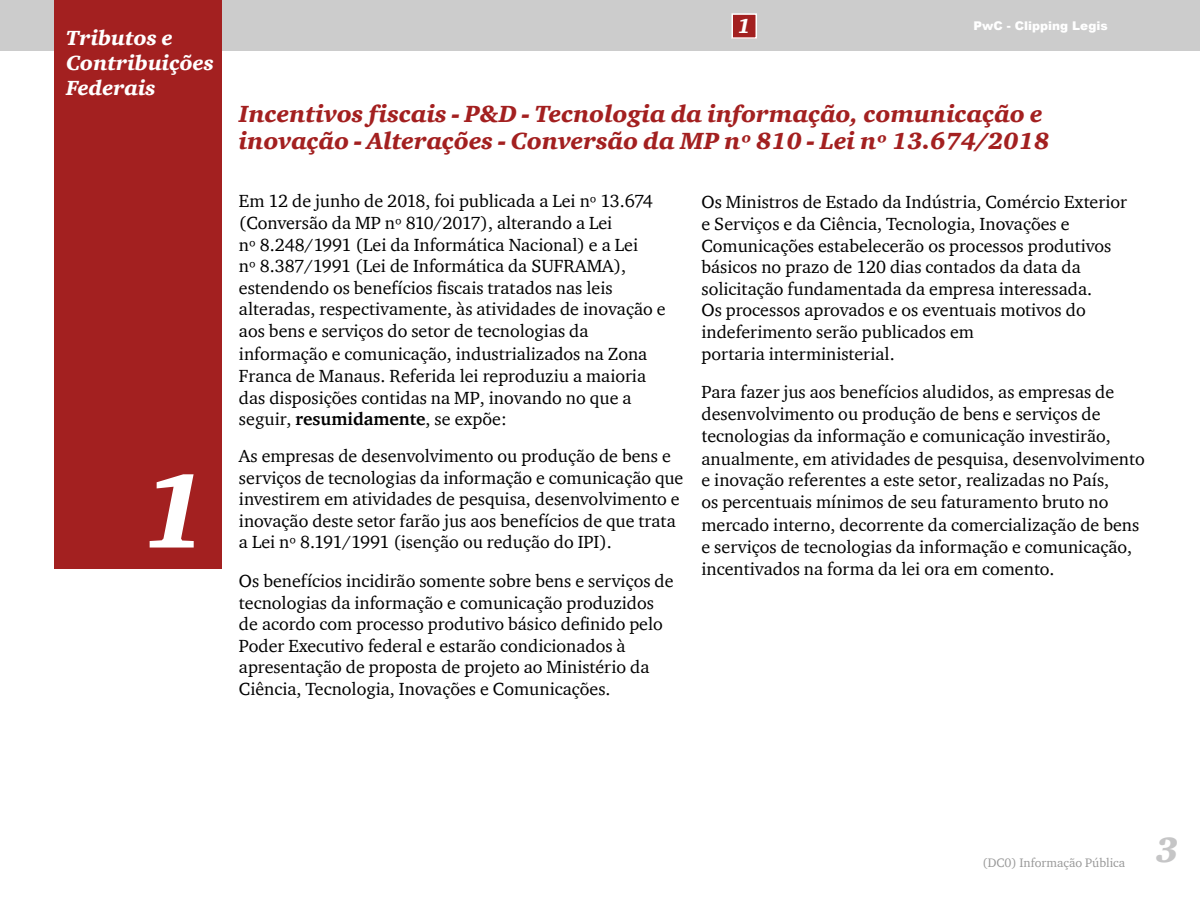
<style>
.page{position:relative;width:1200px;height:900px;background:#fff}
.page>*{position:absolute;margin:0;border:0;box-sizing:border-box;transform-origin:0 0}
.t1{font:italic 900 108px "ITC Charter Com";color:#fff}
.t2{font:italic 900 36px "ITC Charter Com";color:#c5c5c6}
.t3{font:italic 900 24px/27px "ITC Charter Com";color:#a32020}
.t4{font:italic 900 21px/25.2px "ITC Charter Com";color:#fff}
.t5{font:18px/21.6px "ITC Charter Com";color:#000}
.t6{font:12.6px "ITC Charter Com";color:#999}
.t7{font:900 12px "Arial";color:#fff}
.s1{font-family:"Minion Pro";font-size:19.5px}
.s2{font-weight:700}
</style>
<div class="page">
<div style="left:0;top:0;width:1200px;height:51px;background:#ccc"></div>
<div style="left:732px;top:14px;width:24px;height:24px;background:#a32020"></div>
<div style="left:731px;top:13px;width:26px;height:26px;border:2px solid #fff"></div>
<div style="left:54px;top:0;width:167px;height:568px;background:#a32020"></div>
<p class="t4" style="left:66px;top:25px;width:150px">Tributos e<br>Contribuições<br>Federais</p>
<h1 class="t1" style="left:141px;top:444px;width:71px">1</h1>
<p class="t4" style="left:738px;top:13px;width:15px">1</p>
<p class="t7" style="left:973px;top:17px;width:136px">PwC - Clipping Legis</p>
<h3 class="t3" style="left:239px;top:100px;width:812px">Incentivos fiscais - P&amp;D - Tecnologia da informação, comunicação e inovação - Alterações - Conversão da MP nº 810 - Lei nº 13.674/2018</h3>
<p class="t5" style="left:239px;top:190px;width:428px">Em 12 de junho de 2018, foi publicada a Lei nº 13.674 (Conversão da MP nº 810/2017), alterando a Lei<br>nº 8.248/1991 (Lei da Informática Nacional) e a Lei<br>nº 8.387/1991 (Lei de Informática da SUFRAMA), estendendo os benefícios fiscais tratados nas leis alteradas, respectivamente, às atividades de inovação e aos bens e serviços do setor de <span class="s1">t</span>ecnologias da informação e comunicação, industrializados na Zona</p>
<p class="t5" style="left:239px;top:365px;width:409px">Franca de Manaus. Referida lei reproduziu a maioria das disposições contidas na MP, inovando no que a seguir, <span class="s2">resumidamente</span>, se expõe:</p>
<p class="t5" style="left:239px;top:445px;width:446px">As empresas de desenvolvimento ou produção de bens e serviços de tecnologias da informação e comunicação que investirem em atividades de pesquisa, desenvolvimento e inovação deste setor farão jus aos benefícios de que trata a Lei nº 8.191/1991 (isenção ou redução do IPI).</p>
<p class="t5" style="left:239px;top:570px;width:436px">Os benefícios incidirão somente sobre bens e serviços de tecnologias da informação e comunicação produzidos de acordo com processo produtivo básico definido pelo Poder Executivo federal e estarão condicionados à apresentação de proposta de projeto ao Ministério da Ciência, Tecnologia, Inovações e Comunicações.</p>
<p class="t5" style="left:701px;top:191px;width:427px">Os Ministros de Estado da Indústria, Comércio Exterior e Serviços e da Ciência, Tecnologia, Inovações e Comunicações estabelecerão os processos produtivos básicos no prazo de 120 dias contados da data da solicitação fundamentada da empresa interessada.<br>Os processos aprovados e os eventuais motivos do indeferimento serão publicados em<br>portaria interministerial.</p>
<p class="t5" style="left:701px;top:381px;width:445px;line-height:22.2px">Para fazer jus aos benefícios aludidos, as empresas de desenvolvimento ou produção de bens e serviços de <span class="s1">t</span>ecnologias da informação e comunicação investirão, anualmente, em atividades de pesquisa, desenvolvimento</p>
<p class="t5" style="left:701px;top:469px;width:439px;line-height:22.5px">e inovação referentes a este setor, realizadas no País,<br>os percentu<span class="s1">a</span>is mínimos de seu faturamento bruto no mercado interno, decorrente da comercialização de bens</p>
<p class="t5" style="left:701px;top:536px;width:432px">e serviços de tecnologias da informação e comunicação, incentivados na forma da lei ora em comento.</p>
<p class="t6" style="left:982px;top:855px;width:144px">(DC0) Informação Pública</p>
<h2 class="t2" style="left:1156px;top:828px;width:25px">3</h2>
</div>
